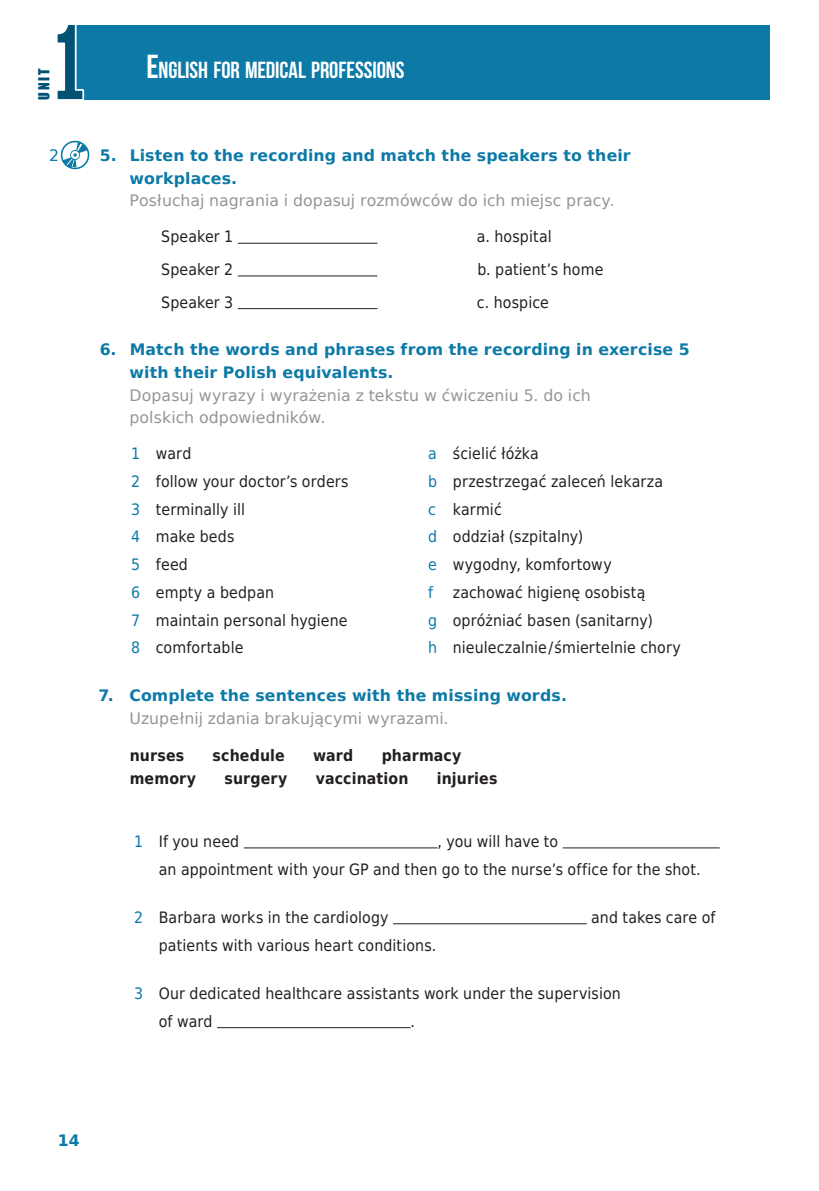
<style>
.page{position:relative;width:819px;height:1191px;background:#fff}
.page>*{position:absolute;margin:0;border:0;box-sizing:border-box;transform-origin:0 0}
.t1{font:700 23.28px "Bebas Neue";letter-spacing:-.005em;color:#fff}
.t2{font:15.75px/27.7px "DejaVu Sans Condensed";letter-spacing:.01em;color:#231f20}
.t3{font:700 15.75px/22.8px "DejaVu Sans";letter-spacing:.01em;color:#0c79a7}
.t4{font:15.75px/22.8px "DejaVu Sans";color:#939598}
.t5{font:700 15.75px "DejaVu Sans Condensed";letter-spacing:.01em;color:#231f20}
.t6{font:15.75px "DejaVu Sans";color:#0c79a7}
.t7{font:14px "Impact";color:#015274}
.s1{font-size:33.25px}
.s2{color:#0c79a7}
</style>
<div class="page">
<div style="left:70px;top:25px;width:699px;height:74px;background:#0c79a7"></div>
<svg style="left:57px;top:24px;width:28px;height:76px"></svg>
<hr style="left:244px;top:847px;width:193px;height:1px;background:#231f20">
<hr style="left:562px;top:847px;width:157px;height:1px;background:#231f20">
<hr style="left:393px;top:923px;width:193px;height:1px;background:#231f20">
<hr style="left:217px;top:1027px;width:193px;height:1px;background:#231f20">
<hr style="left:238px;top:243px;width:139px;height:1px;background:#231f20">
<hr style="left:238px;top:275px;width:139px;height:1px;background:#231f20">
<hr style="left:238px;top:308px;width:139px;height:1px;background:#231f20">
<svg style="left:60px;top:140px;width:30px;height:30px"></svg>
<p class="t7" style="left:33px;top:99px;width:32px;rotate:-90deg">UNIT</p>
<p class="t6" style="left:49px;top:142px;width:12px">2</p>
<h1 class="t1" style="left:146px;top:57px;width:259px"><span class="s1">E</span>NGLISH FOR MEDICAL PROFESSIONS</h1>
<p class="t3" style="left:130px;top:143px;width:502px;text-indent:-30px">5. Listen to the recording and match the speakers to their workplaces.</p>
<p class="t4" style="left:130px;top:189px;width:486px">Posłuchaj nagrania i dopasuj rozmówców do ich miejsc pracy.</p>
<p class="t2" style="left:161px;top:220px;width:73px;line-height:32.7px;text-align:justify">Speaker 1<br>Speaker 2<br>Speaker 3</p>
<p class="t2" style="left:477px;top:220px;width:128px;line-height:32.7px">a. hospital<br>b. patient’s home c. hospice</p>
<p class="t3" style="left:130px;top:338px;width:561px;text-indent:-30px">6. Match the words and phrases from the recording in exercise 5 with their Polish equivalents.</p>
<p class="t4" style="left:129px;top:383px;width:463px">Dopasuj wyrazy i wyrażenia z tekstu w ćwiczeniu 5. do ich polskich odpowiedników.</p>
<p class="t2" style="left:131px;top:439px;width:219px"><span class="s2">1</span> ward<br><span class="s2">2</span> follow your doctor’s orders<br><span class="s2">3</span> terminally ill<br><span class="s2">4</span> make beds<br><span class="s2">5</span> feed<br><span class="s2">6</span> empty a bedpan<br><span class="s2">7</span> maintain personal hygiene<br><span class="s2">8</span> comfortable</p>
<p class="t2" style="left:428px;top:439px;width:237px"><span class="s2">a</span> ścielić łóżka<br><span class="s2">b</span> przestrzegać zaleceń lekarza <span class="s2">c</span> karmić<br><span class="s2">d</span> oddział (szpitalny)<br><span class="s2">e</span> wygodny, komfortowy<br><span class="s2">f</span></p>
<p class="t2" style="left:428px;top:578px;width:254px;text-indent:25px">zachować higienę osobistą<br><span class="s2">g</span> opróżniać basen (sanitarny)<br><span class="s2">h</span> nieuleczalnie / śmiertelnie chory</p>
<p class="t3" style="left:99px;top:683px;width:470px">7. Complete the sentences with the missing words.</p>
<p class="t4" style="left:129px;top:706px;width:320px">Uzupełnij zdania brakującymi wyrazami.</p>
<p class="t5" style="left:130px;top:742px;width:56px">nurses</p>
<p class="t5" style="left:213px;top:742px;width:74px">schedule</p>
<p class="t5" style="left:313px;top:742px;width:42px">ward</p>
<p class="t5" style="left:381px;top:742px;width:81px">pharmacy</p>
<p class="t5" style="left:130px;top:765px;width:68px">memory</p>
<p class="t5" style="left:224px;top:765px;width:64px">surgery</p>
<p class="t5" style="left:316px;top:765px;width:94px">vaccination</p>
<p class="t5" style="left:437px;top:765px;width:62px">injuries</p>
<p class="t2" style="left:159px;top:826px;width:543px;text-indent:278px">, you will have to<br>an appointment with your GP and then go to the nurse’s office for the shot.</p>
<p class="t2" style="left:134px;top:902px;width:256px"><span class="s2">2</span> Barbara works in the cardiology</p>
<p class="t2" style="left:591px;top:902px;width:126px">and takes care of</p>
<p class="t2" style="left:159px;top:930px;width:279px">patients with various heart conditions.</p>
<p class="t2" style="left:159px;top:978px;width:463px;text-indent:-25px"><span class="s2">3</span> Our dedicated healthcare assistants work under the supervision of ward</p>
<p class="t2" style="left:410px;top:1006px;width:6px">.</p>
<p class="t2" style="left:134px;top:827px;width:107px"><span class="s2">1</span> If you need</p>
<p class="t3" style="left:58px;top:1128px;width:24px">14</p>
</div>
